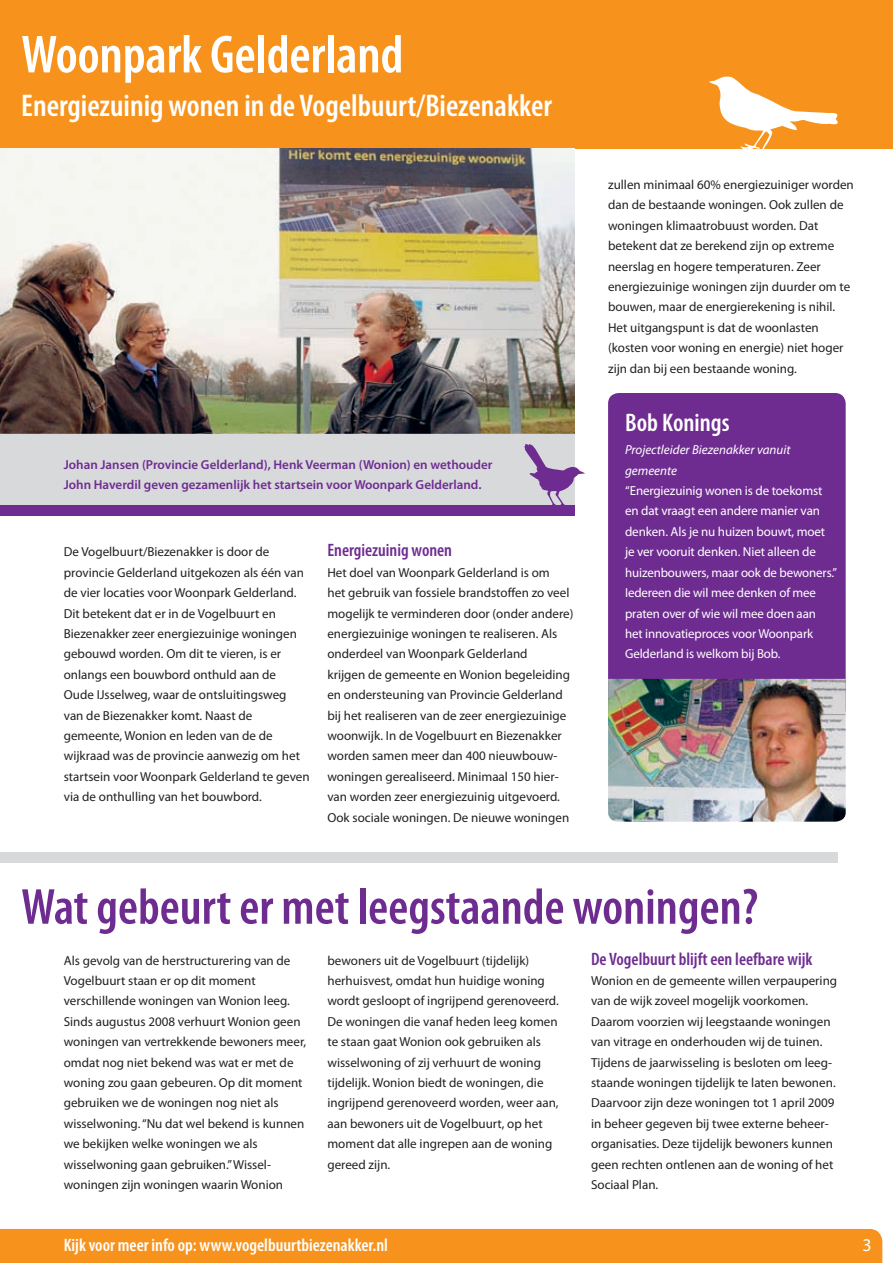
<style>
.page{position:relative;width:893px;height:1263px;background:#fff}
.page>*{position:absolute;margin:0;border:0;box-sizing:border-box;transform-origin:0 0}
.t1{font:600 condensed 54px "Myriad Pro";letter-spacing:-.005em;color:#fff}
.t2{font:600 condensed 51px "Myriad Pro";color:#6e2c91}
.t3{font:600 condensed 31.5px "Myriad Pro";color:#fff}
.t4{font:600 condensed 25.5px "Myriad Pro";color:#fff}
.t5{font:600 condensed 18px "Myriad Pro";color:#6e2c91}
.t6{font:600 condensed 18px "Myriad Pro";color:#fff}
.t7{font:18px "Myriad Pro";color:#fff}
.t8{font:13.05px/20.4px "Myriad Pro";color:#231f20}
.t9{font:13.05px/20.4px "Myriad Pro";letter-spacing:-.01em;color:#fff}
.t10{font:600 13.05px/20.4px "Myriad Pro";color:#6e2c91}
.t11{font:italic 13.05px/20.4px "Myriad Pro";color:#fff}
</style>
<div class="page">
<div style="left:0;top:0;width:893px;height:148px;background:#f7931d"></div>
<div style="left:0;top:1229px;width:882px;height:34px;background:#f7931d"></div>
<img style="left:0;top:148px;width:574px;height:286px">
<div style="left:0;top:852px;width:838px;height:10px;background:#d8d9db"></div>
<div style="left:608px;top:393px;width:238px;height:327px;background:#6e2c91;border-radius:11px"></div>
<img style="left:608px;top:679px;width:238px;height:143px">
<div style="left:0;top:434px;width:574px;height:81px;background:#d8d9db"></div>
<div style="left:0;top:505px;width:574px;height:10px;background:#6e2c91"></div>
<svg style="left:524px;top:442px;width:61px;height:64px"></svg>
<svg style="left:709px;top:76px;width:129px;height:73px"></svg>
<h1 class="t1" style="left:21px;top:25px;width:384px">Woonpark Gelderland</h1>
<h3 class="t3" style="left:21px;top:88px;width:532px">Energiezuinig wonen in de Vogelbuurt/Biezenakker</h3>
<p class="t10" style="left:64px;top:454px;width:430px">Johan Jansen (Provincie Gelderland), Henk Veerman (Wonion) en wethouder<br>John Haverdil geven gezamenlijk het startsein voor Woonpark Gelderland.</p>
<p class="t8" style="left:64px;top:541px;width:247px">De Vogelbuurt/Biezenakker is door de provincie Gelderland uitgekozen als één van de vier locaties voor Woonpark Gelderland.<br>Dit betekent dat er in de Vogelbuurt en Biezenakker zeer energiezuinige woningen gebouwd worden. Om dit te vieren, is er onlangs een bouwbord onthuld aan de<br>Oude IJsselweg, waar de ontsluitingsweg<br>van de Biezenakker komt. Naast de gemeente, Wonion en leden van de de wijkraad was de provincie aanwezig om het startsein voor Woonpark Gelderland te geven via de onthulling van het bouwbord.</p>
<h3 class="t5" style="left:327px;top:540px;width:126px">Energiezuinig wonen</h3>
<p class="t8" style="left:327px;top:562px;width:247px">Het doel van Woonpark Gelderland is om<br>het gebruik van fossiele brandstoffen zo veel mogelijk te verminderen door (onder andere) energiezuinige woningen te realiseren. Als onderdeel van Woonpark Gelderland<br>krijgen de gemeente en Wonion begeleiding en ondersteuning van Provincie Gelderland bij het realiseren van de zeer energiezuinige woonwijk. In de Vogelbuurt en Biezenakker worden samen meer dan 400 nieuwbouw&shy;woningen gerealiseerd. Minimaal 150 hier&shy;van worden zeer energiezuinig uitgevoerd.<br>Ook sociale woningen. De nieuwe woningen</p>
<p class="t8" style="left:608px;top:174px;width:247px">zullen minimaal 60% energiezuiniger worden dan de bestaande woningen. Ook zullen de woningen klimaatrobuust worden. Dat betekent dat ze berekend zijn op extreme neerslag en hogere temperaturen. Zeer energiezuinige woningen zijn duurder om te bouwen, maar de energierekening is nihil.<br>Het uitgangspunt is dat de woonlasten (kosten voor woning en energie) niet hoger zijn dan bij een bestaande woning.</p>
<h3 class="t4" style="left:625px;top:408px;width:106px">Bob Konings</h3>
<p class="t11" style="left:625px;top:439px;width:167px">Projectleider Biezenakker vanuit gemeente</p>
<p class="t9" style="left:625px;top:480px;width:214px">“Energiezuinig wonen is de toekomst en dat vraagt een andere manier van denken. Als je nu huizen bouwt, moet je ver vooruit denken. Niet alleen de huizenbouwers, maar ook de bewoners.” Iedereen die wil mee denken of mee praten over of wie wil mee doen aan<br>het innovatieproces voor Woonpark Gelderland is welkom bij Bob.</p>
<h2 class="t2" style="left:21px;top:879px;width:738px">Wat gebeurt er met leegstaande woningen?</h2>
<p class="t8" style="left:64px;top:950px;width:244px">Als gevolg van de herstructurering van de Vogelbuurt staan er op dit moment verschillende woningen van Wonion leeg.<br>Sinds augustus 2008 verhuurt Wonion geen woningen van vertrekkende bewoners meer, omdat nog niet bekend was wat er met de woning zou gaan gebeuren. Op dit moment gebruiken we de woningen nog niet als wisselwoning. “Nu dat wel bekend is kunnen we bekijken welke woningen we als wisselwoning gaan gebruiken.” Wissel&shy;woningen zijn woningen waarin Wonion</p>
<p class="t8" style="left:327px;top:950px;width:233px">bewoners uit de Vogelbuurt (tijdelijk) herhuisvest, omdat hun huidige woning wordt gesloopt of ingrijpend gerenoveerd.<br>De woningen die vanaf heden leeg komen te staan gaat Wonion ook gebruiken als wisselwoning of zij verhuurt de woning tijdelijk. Wonion biedt de woningen, die ingrijpend gerenoveerd worden, weer aan, aan bewoners uit de Vogelbuurt, op het moment dat alle ingrepen aan de woning gereed zijn.</p>
<h3 class="t5" style="left:591px;top:949px;width:223px">De Vogelbuurt blijft een leefbare wijk</h3>
<p class="t8" style="left:591px;top:970px;width:248px">Wonion en de gemeente willen verpaupering van de wijk zoveel mogelijk voorkomen.<br>Daarom voorzien wij leegstaande woningen van vitrage en onderhouden wij de tuinen.<br>Tijdens de jaarwisseling is besloten om leeg&shy;staande woningen tijdelijk te laten bewonen.<br>Daarvoor zijn deze woningen tot 1 april 2009 in beheer gegeven bij twee externe beheer&shy;organisaties. Deze tijdelijk bewoners kunnen geen rechten ontlenen aan de woning of het Sociaal Plan.</p>
<h3 class="t6" style="left:64px;top:1235px;width:326px">Kijk voor meer info op: www.vogelbuurtbiezenakker.nl</h3>
<h3 class="t7" style="left:862px;top:1234px;width:11px">3</h3>
</div>
